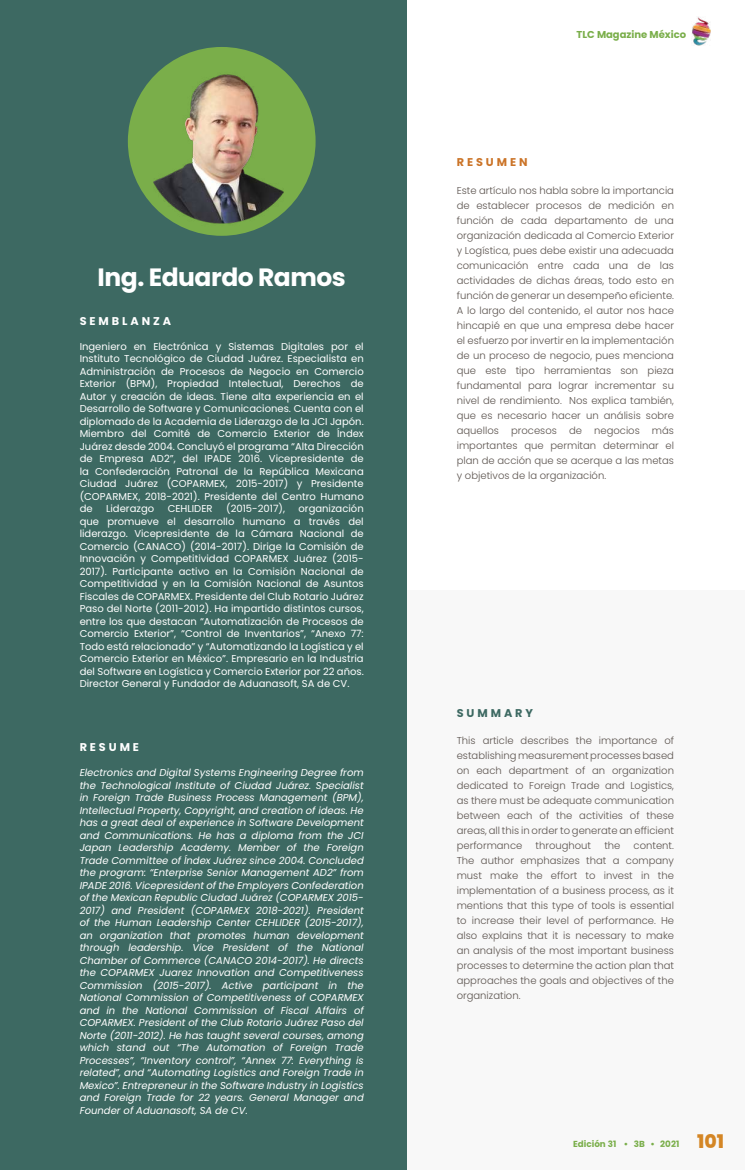
<style>
.page{position:relative;width:745px;height:1170px;background:#fff}
.page>*{position:absolute;margin:0;border:0;box-sizing:border-box;transform-origin:0 0}
.t1{font:700 25px "Poppins";letter-spacing:-.02em;color:#fff}
.t2{font:800 18.75px "Poppins";color:#d48625}
.t3{font:700 11.25px "Poppins";letter-spacing:.26em;color:#fff}
.t4{font:700 11.25px "Poppins";letter-spacing:.26em;color:#cb7428}
.t5{font:700 11.25px "Poppins";letter-spacing:.26em;color:#3d6962}
.t6{font:300 10px/15px "Poppins";color:#5c544f;text-align:justify}
.t7{font:10px/12.5px "Poppins";color:#fff;text-align:justify}
.t8{font:italic 10px/12.5px "Poppins";color:#fff;text-align:justify}
.t9{font:700 10px "Poppins";color:#7aae4a}
.t10{font:700 8.75px "Poppins";color:#7aae4a}
</style>
<div class="page">
<div style="left:406px;top:590px;width:338px;height:579px;background:#f8f8f8"></div>
<div style="left:0;top:0;width:406px;height:1169px;background:#3d6962"></div>
<div style="left:128px;top:47px;width:187px;height:189px;background:#7aae4a;border-radius:50%"></div>
<img style="left:128px;top:59px;width:188px;height:172px">
<img style="left:692px;top:17px;width:19px;height:29px">
<h1 class="t1" style="left:98px;top:263px;width:249px">Ing. Eduardo Ramos</h1>
<p class="t3" style="left:80px;top:314px;width:93px">SEMBLANZA</p>
<p class="t7" style="left:80px;top:340px;width:285px">Ingeniero en Electrónica y Sistemas Digitales por el Instituto Tecnológico de Ciudad Juárez. Especialista en Administración de Procesos de Negocio en Comercio Exterior (BPM), Propiedad Intelectual, Derechos de Autor y creación de ideas. Tiene alta experiencia en el Desarrollo de Software y Comunicaciones. Cuenta con el diplomado de la Academia de Liderazgo de la JCI Japón.<br>Miembro del Comité de Comercio Exterior de Índex Juárez desde 2004. Concluyó el programa “Alta Dirección de Empresa AD2”, del IPADE 2016. Vicepresidente de la Confederación Patronal de la República Mexicana Ciudad Juárez (COPARMEX, 2015-2017) y Presidente (COPARMEX, 2018-2021). Presidente del Centro Humano de</p>
<p class="t7" style="left:106px;top:502px;width:49px">Liderazgo</p>
<p class="t7" style="left:168px;top:502px;width:46px">CEHLIDER</p>
<p class="t7" style="left:226px;top:502px;width:60px">(2015-2017),</p>
<p class="t7" style="left:80px;top:502px;width:285px;text-indent:219px">organización que promueve el desarrollo humano a través del liderazgo. Vicepresidente de la Cámara Nacional de Comercio (CANACO) (2014-2017). Dirige la Comisión de Innovación y Competitividad COPARMEX Juárez (2015- 2017). Participante activo en la Comisión Nacional de Competitividad y en la Comisión Nacional de Asuntos Fiscales de COPARMEX. Presidente del Club Rotario Juárez Paso del Norte (2011-2012). Ha impartido distintos cursos, entre los que destacan “Automatización de Procesos de Comercio Exterior”, “Control de Inventarios”, “Anexo 77:<br>Todo está relacionado” y “Automatizando la Logística y el Comercio Exterior en México”. Empresario en la Industria del Software en Logística y Comercio Exterior por 22 años.<br>Director General y Fundador de Aduanasoft, SA de CV.</p>
<p class="t3" style="left:80px;top:740px;width:61px">RESUME</p>
<p class="t8" style="left:80px;top:766px;width:285px">Electronics and Digital Systems Engineering Degree from the Technological Institute of Ciudad Juárez. Specialist in Foreign Trade Business Process Management (BPM), Intellectual Property, Copyright, and creation of ideas. He has a great deal of experience in Software Development and Communications. He has a diploma from the JCI Japan Leadership Academy. Member of the Foreign Trade Committee of Índex Juárez since 2004. Concluded the program: “Enterprise Senior Management AD2” from IPADE 2016. Vicepresident of the Employers Confederation of the Mexican Republic Ciudad Juárez (COPARMEX 2015- 2017) and President (COPARMEX 2018-2021). President of the Human Leadership Center CEHLIDER (2015-2017), an organization that promotes human development through leadership. Vice President of the National Chamber of Commerce (CANACO 2014-2017). He directs the COPARMEX Juarez Innovation and Competitiveness Commission (2015-2017). Active participant in the National Commission of Competitiveness of COPARMEX and in the National Commission of Fiscal Affairs of COPARMEX. President of the Club Rotario Juárez Paso del Norte (2011-2012). He has taught several courses, among which stand out “The Automation of Foreign Trade Processes”, “Inventory control”, “Annex 77: Everything is related”, and “Automating Logistics and Foreign Trade in Mexico”. Entrepreneur in the Software Industry in Logistics and Foreign Trade for 22 years. General Manager and Founder of Aduanasoft, SA de CV.</p>
<p class="t9" style="left:576px;top:29px;width:111px">TLC Magazine México</p>
<p class="t4" style="left:456px;top:156px;width:72px">RESUMEN</p>
<p class="t6" style="left:456px;top:183px;width:219px">Este artículo nos habla sobre la importancia de establecer procesos de medición en función de cada departamento de una organización dedicada al Comercio Exterior y Logística, pues debe existir una adecuada comunicación entre cada una de las actividades de dichas áreas, todo esto en función de generar un desempeño eficiente.<br>A lo largo del contenido, el autor nos hace hincapié en que una empresa debe hacer el esfuerzo por invertir en la implementación de un proceso de negocio, pues menciona que este tipo herramientas son pieza fundamental para lograr incrementar su nivel de rendimiento. Nos explica también, que es necesario hacer un análisis sobre aquellos procesos de negocios más importantes que permitan determinar el plan de acción que se acerque a las metas y objetivos de la organización.</p>
<p class="t5" style="left:456px;top:706px;width:78px">SUMMARY</p>
<p class="t6" style="left:456px;top:733px;width:219px">This article describes the importance of establishing measurement processes based on each department of an organization dedicated to Foreign Trade and Logistics, as there must be adequate communication between each of the activities of these areas, all this in order to generate an efficient performance</p>
<p class="t6" style="left:535px;top:838px;width:57px">throughout</p>
<p class="t6" style="left:604px;top:838px;width:18px">the</p>
<p class="t6" style="left:456px;top:838px;width:219px;text-indent:177px">content.<br>The author emphasizes that a company must make the effort to invest in the implementation of a business process, as it mentions that this type of tools is essential to increase their level of performance. He also explains that it is necessary to make an analysis of the most important business processes to determine the action plan that approaches the goals and objectives of the organization.</p>
<p class="t10" style="left:573px;top:1138px;width:107px">Edición 31 • 3B • 2021</p>
<h2 class="t2" style="left:696px;top:1130px;width:28px">101</h2>
</div>
